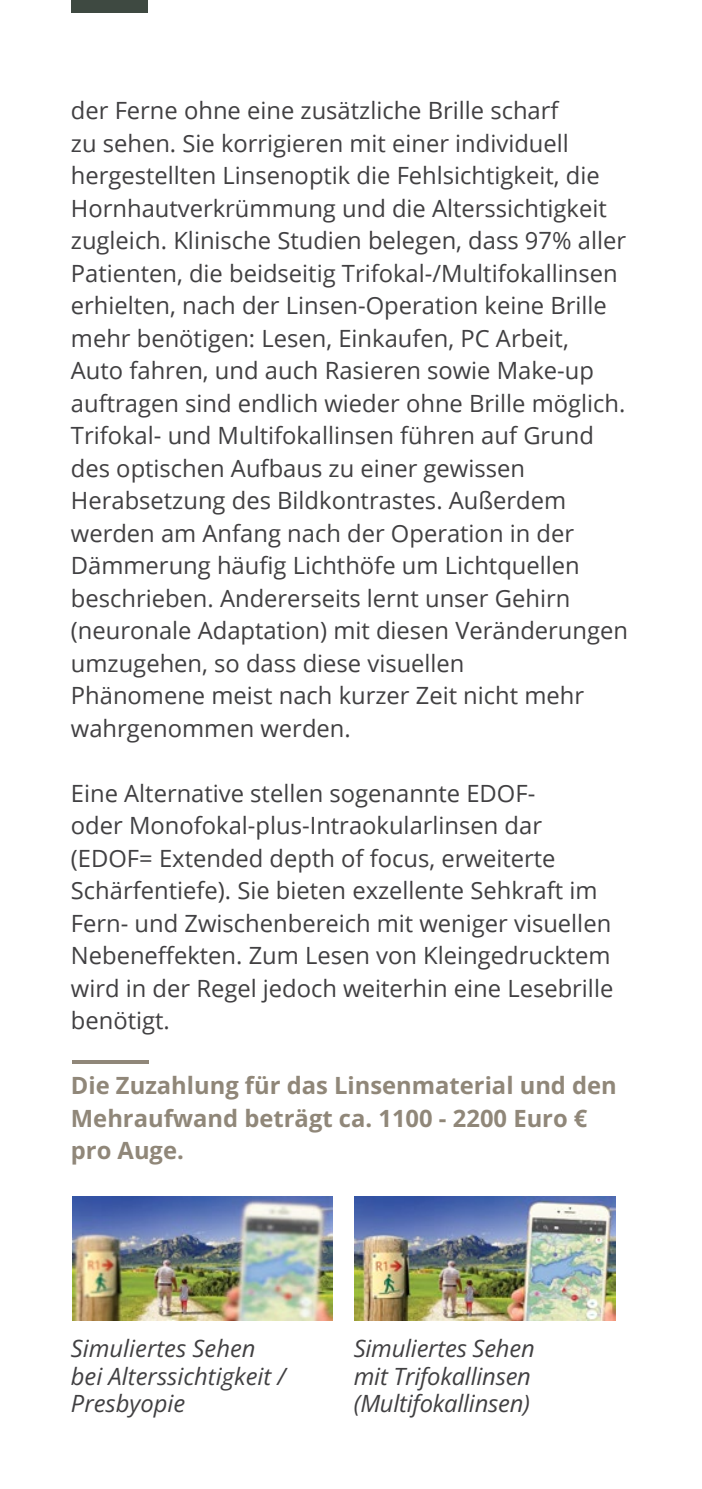
<style>
.page{position:relative;width:702px;height:1489px;background:#fff}
.page>*{position:absolute;margin:0;border:0;box-sizing:border-box;transform-origin:0 0}
.t1{font:23.75px/32.5px "Open Sans";color:#414042}
.t2{font:italic 23.75px/27.5px "Open Sans";letter-spacing:-.01em;color:#414042}
.t3{font:700 23.75px/32.5px "Open Sans";color:#908779}
</style>
<div class="page">
<div style="left:71px;top:0;width:76px;height:13px;background:#3e4941"></div>
<img style="left:72px;top:1196px;width:261px;height:123px">
<img style="left:355px;top:1196px;width:260px;height:123px">
<hr style="left:73px;top:1060px;width:76px;height:3px;background:#908779">
<p class="t1" style="left:71px;top:94px;width:558px">der Ferne ohne eine zusätzliche Brille scharf<br>zu sehen. Sie korrigieren mit einer individuell hergestellten Linsenoptik die Fehlsichtigkeit, die Hornhautverkrümmung und die Alterssichtigkeit zugleich. Klinische Studien belegen, dass 97% aller Patienten, die beidseitig Trifokal-/Multifokallinsen erhielten, nach der Linsen-Operation keine Brille mehr benötigen: Lesen, Einkaufen, PC Arbeit,<br>Auto fahren, und auch Rasieren sowie Make-up auftragen sind endlich wieder ohne Brille möglich.<br>Trifokal- und Multifokallinsen führen auf Grund des optischen Aufbaus zu einer gewissen Herabsetzung des Bildkontrastes. Außerdem werden am Anfang nach der Operation in der Dämmerung häufig Lichthöfe um Lichtquellen beschrieben. Andererseits lernt unser Gehirn (neuronale Adaptation) mit diesen Veränderungen umzugehen, so dass diese visuellen<br>Phänomene meist nach kurzer Zeit nicht mehr wahrgenommen werden.</p>
<p class="t1" style="left:71px;top:776px;width:544px">Eine Alternative stellen sogenannte EDOF-<br>oder Monofokal-plus-Intraokularlinsen dar (EDOF= Extended depth of focus, erweiterte Schärfentiefe). Sie bieten exzellente Sehkraft im Fern- und Zwischenbereich mit weniger visuellen Nebeneffekten. Zum Lesen von Kleingedrucktem wird in der Regel jedoch weiterhin eine Lesebrille benötigt.</p>
<p class="t3" style="left:71px;top:1068px;width:547px">Die Zuzahlung für das Linsenmaterial und den<br>Mehraufwand beträgt ca. 1100 - 2200 Euro € pro Auge.</p>
<p class="t2" style="left:71px;top:1333px;width:216px">Simuliertes Sehen bei Alterssichtigkeit /<br>Presbyopie</p>
<p class="t2" style="left:354px;top:1333px;width:182px">Simuliertes Sehen mit Trifokallinsen (Multifokallinsen)</p>
</div>
